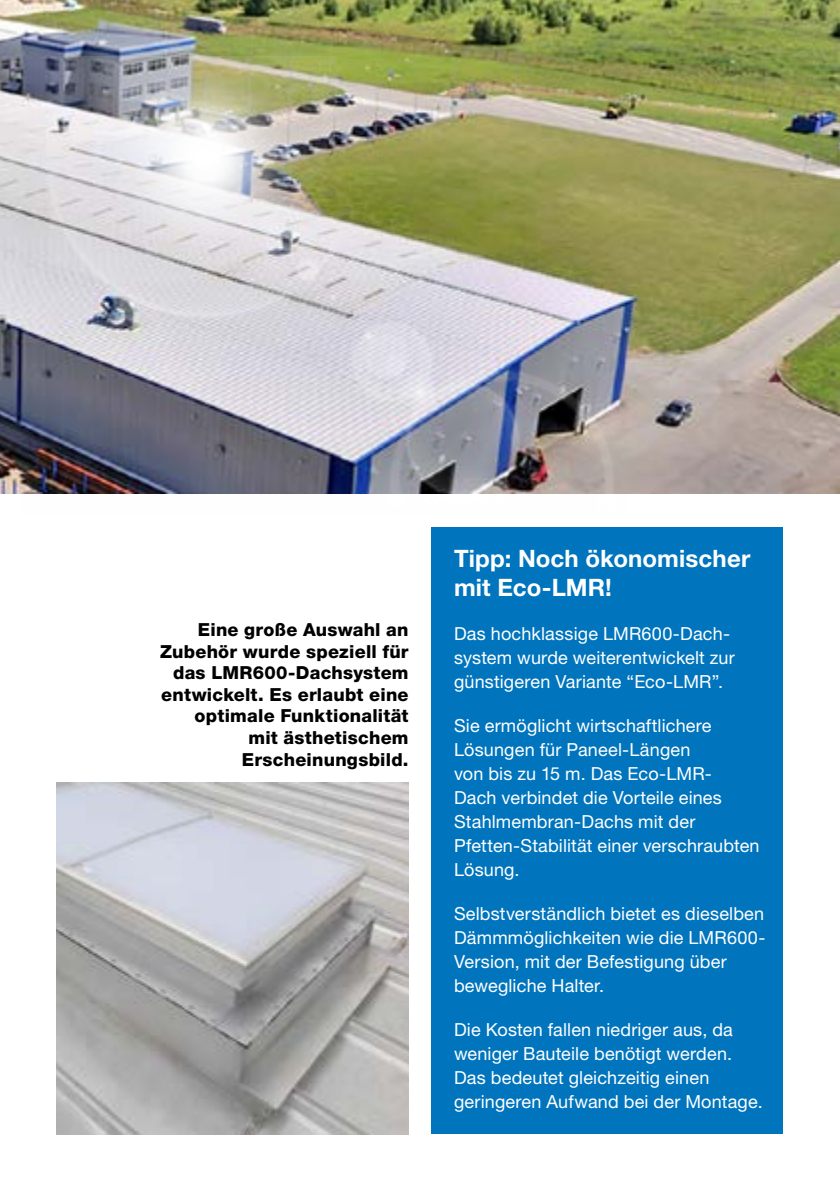
<style>
.page{position:relative;width:840px;height:1191px;background:#fff}
.page>*{position:absolute;margin:0;border:0;box-sizing:border-box;transform-origin:0 0}
.t1{font:700 24px/28.8px "Helvetica Neue LT Pro";letter-spacing:.005em;color:#fff}
.t2{font:18px/24px "Helvetica Neue LT Pro";letter-spacing:.01em;color:#fff}
.t3{font:800 18px/21.6px "Helvetica Neue LT Pro";letter-spacing:.015em;color:#000;text-align:right}
</style>
<div class="page">
<img style="left:0;top:0;width:839px;height:493px">
<div style="left:431px;top:527px;width:351px;height:607px;background:#0075be"></div>
<img style="left:57px;top:782px;width:351px;height:352px">
<img style="left:23px;top:57px;width:603px;height:437px">
<p class="t3" style="left:160px;top:618px;width:250px">Eine große Auswahl an<br>Zubehör wurde speziell für das LMR600-Dachsystem entwickelt. Es erlaubt eine optimale Funktionalität<br>mit ästhetischem<br>Erscheinungsbild.</p>
<h1 class="t1" style="left:454px;top:543px;width:297px">Tipp: Noch ökonomischer mit Eco-LMR!</h1>
<p class="t2" style="left:454px;top:621px;width:282px">Das hochklassige LMR600-Dach&shy;system wurde weiterentwickelt zur günstigeren Variante “Eco-LMR”.</p>
<p class="t2" style="left:454px;top:713px;width:307px">Sie ermöglicht wirtschaftlichere<br>Lösungen für Paneel-Längen<br>von bis zu 15 m. Das Eco-LMR-<br>Dach verbindet die Vorteile eines<br>Stahlmembran-Dachs mit der<br>Pfetten-Stabilität einer verschraubten<br>Lösung.</p>
<p class="t2" style="left:454px;top:901px;width:313px">Selbstverständlich bietet es dieselben<br>Dämmmöglichkeiten wie die LMR600-<br>Version, mit der Befestigung über bewegliche Halter.</p>
<p class="t2" style="left:454px;top:1017px;width:310px">Die Kosten fallen niedriger aus, da weniger Bauteile benötigt werden.<br>Das bedeutet gleichzeitig einen geringeren Aufwand bei der Montage.</p>
</div>
